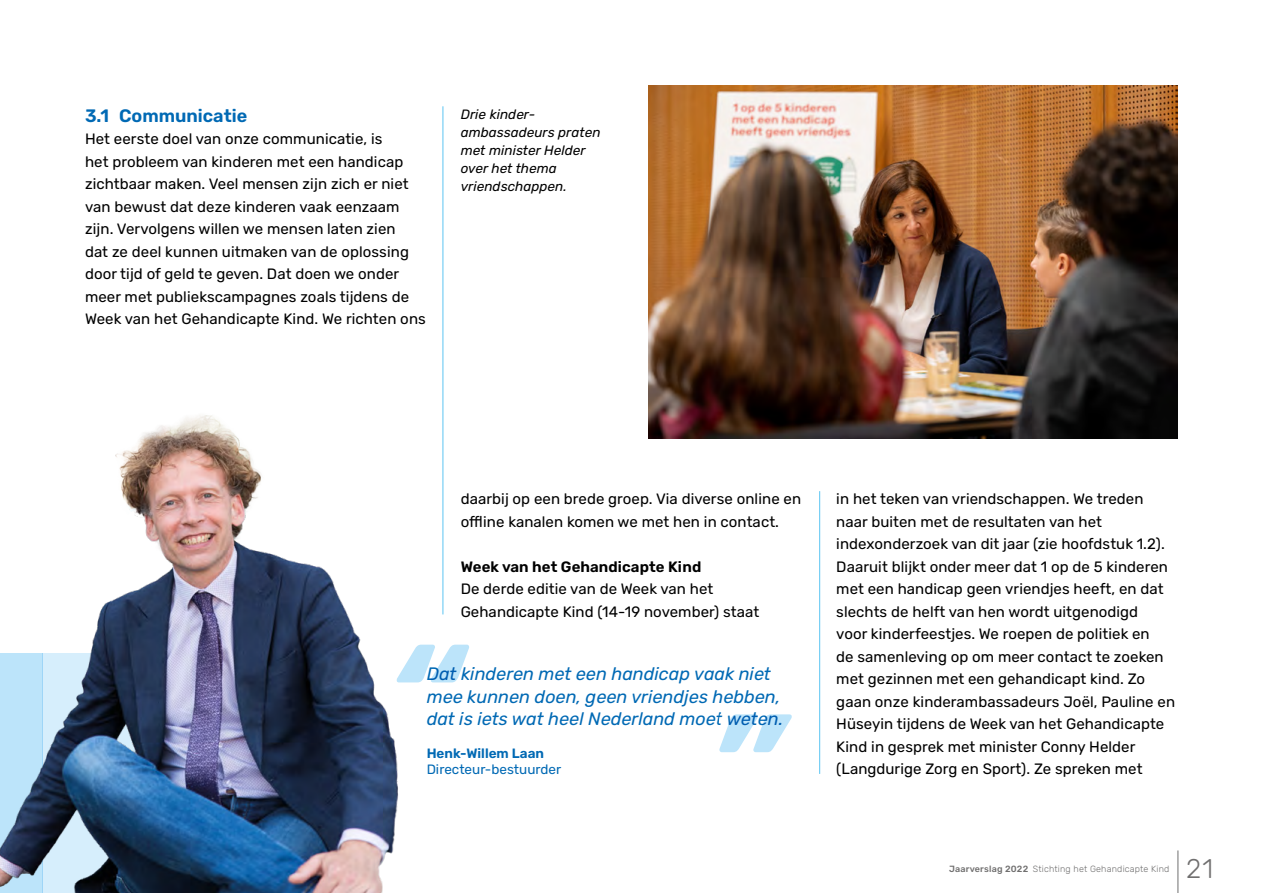
<style>
.page{position:relative;width:1263px;height:893px;background:#fff}
.page>*{position:absolute;margin:0;border:0;box-sizing:border-box;transform-origin:0 0}
.t1{font:300 27px "Rubik";color:#706f6f}
.t2{font:italic 18px/22.5px "Rubik";color:#0069b4}
.Paragraaf_H2{font:600 18px "Rubik";color:#0069b4}
.Body{font:15px/22.5px "Rubik";letter-spacing:.005em;color:#000}
.t3{font:600 15px "Rubik";letter-spacing:.005em;color:#000}
.t4{font:italic 13.5px/18px "Rubik";letter-spacing:.005em;color:#000}
.Quote_credits{font:13.5px "Rubik";color:#0069b4}
.Quote_credits-2{font:600 13.5px "Rubik";color:#0069b4}
.t5{font:300 9px "Rubik";letter-spacing:.02em;color:#706f6f}
.s1{font-weight:500}
</style>
<div class="page">
<hr style="left:819px;top:491px;width:1px;height:283px;background:#5bc5f2">
<hr style="left:443px;top:106px;width:1px;height:508px;background:#5bc5f2">
<svg style="left:719px;top:714px;width:73px;height:38px"></svg>
<svg style="left:406px;top:645px;width:63px;height:37px"></svg>
<img style="left:0;top:415px;width:406px;height:478px">
<img style="left:648px;top:85px;width:530px;height:353px">
<hr style="left:1178px;top:850px;width:1px;height:43px;background:#706f6f">
<p class="Paragraaf_H2" style="left:85px;top:105px;width:164px">3.1 Communicatie</p>
<p class="Body" style="left:85px;top:128px;width:342px">Het eerste doel van onze communicatie, is<br>het probleem van kinderen met een handicap zichtbaar maken. Veel mensen zijn zich er niet van bewust dat deze kinderen vaak eenzaam zijn. Vervolgens willen we mensen laten zien<br>dat ze deel kunnen uitmaken van de oplossing door tijd of geld te geven. Dat doen we onder meer met publiekscampagnes zoals tijdens de Week van het Gehandicapte Kind. We richten ons</p>
<p class="t4" style="left:461px;top:106px;width:141px">Drie kinder&shy;ambassadeurs praten met minister Helder over het thema vriendschappen.</p>
<p class="Body" style="left:461px;top:488px;width:342px">daarbij op een brede groep. Via diverse online en offline kanalen komen we met hen in contact.</p>
<h2 class="t3" style="left:461px;top:558px;width:242px">Week van het Gehandicapte Kind</h2>
<p class="Body" style="left:461px;top:578px;width:300px">De derde editie van de Week van het<br>Gehandicapte Kind (14-19 november) staat</p>
<p class="t2" style="left:427px;top:663px;width:358px">Dat kinderen met een handicap vaak niet mee kunnen doen, geen vriendjes hebben, dat is iets wat heel Nederland moet weten.</p>
<p class="Quote_credits-2" style="left:427px;top:745px;width:119px">Henk-Willem Laan</p>
<p class="Quote_credits" style="left:427px;top:762px;width:136px">Directeur-bestuurder</p>
<p class="Body" style="left:836px;top:488px;width:340px">in het teken van vriendschappen. We treden naar buiten met de resultaten van het indexonderzoek van dit jaar (zie hoofdstuk 1.2).<br>Daaruit blijkt onder meer dat 1 op de 5 kinderen met een handicap geen vriendjes heeft, en dat slechts de helft van hen wordt uitgenodigd<br>voor kinderfeestjes. We roepen de politiek en<br>de samenleving op om meer contact te zoeken met gezinnen met een gehandicapt kind. Zo gaan onze kinderambassadeurs Joël, Pauline en Hüseyin tijdens de Week van het Gehandicapte Kind in gesprek met minister Conny Helder (Langdurige Zorg en Sport). Ze spreken met</p>
<p class="t5" style="left:949px;top:863px;width:222px"><span class="s1">Jaarverslag 2022</span> Stichting het Gehandicapte Kind</p>
<h1 class="t1" style="left:1186px;top:853px;width:29px">21</h1>
</div>
